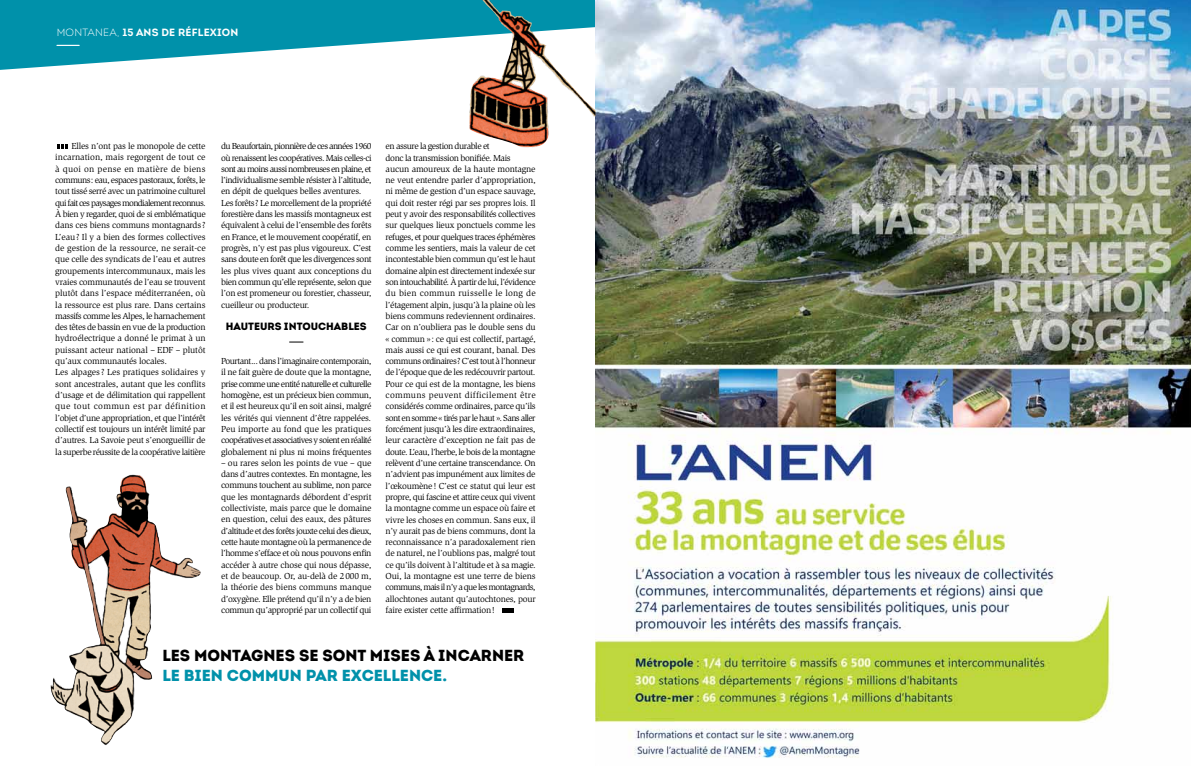
<style>
.page{position:relative;width:1191px;height:766px;background:#fff}
.page>*{position:absolute;margin:0;border:0;box-sizing:border-box;transform-origin:0 0}
.t1{font:16px "Intro Black Alt";color:#000}
.t2{font:16px "Intro Black Alt";color:#0091aa}
.t3{font:700 10.5px "Intro";letter-spacing:.02em;color:#fff}
.t4{font:900 10.5px "Intro";color:#000}
.t5{font:9px/11.3px "Slimbach Std";letter-spacing:-.03em;color:#000}
.s1{font-weight:300}
</style>
<div class="page">
<svg style="left:0;top:0;width:466px;height:70px;fill:#0091aa"></svg>
<svg style="left:57px;top:145px;width:11px;height:4px"></svg>
<svg style="left:289px;top:341px;width:14px;height:1px"></svg>
<hr style="left:502px;top:608px;width:12px;height:4px;background:#000">
<img style="left:595px;top:0;width:596px;height:758px">
<svg style="left:57px;top:45px;width:22px;height:1px"></svg>
<img style="left:466px;top:0;width:129px;height:147px">
<img style="left:50px;top:474px;width:151px;height:271px">
<p class="t3" style="left:57px;top:26px;width:181px"><span class="s1">MONTANEA,</span> 15 ANS DE RÉFLEXION</p>
<p class="t5" style="left:55px;top:140px;width:152px;text-indent:16px">Elles n’ont pas le monopole de cette incarnation, mais regorgent de tout ce à quoi on pense en matière de biens communs: eau, espaces pastoraux, forêts, le tout tissé serré avec un patrimoine culturel qui fait ces paysages mondialement reconnus.<br>À bien y regarder, quoi de si emblématique dans ces biens communs montagnards?<br>L’eau? Il y a bien des formes collectives de gestion de la ressource, ne serait-ce que celle des syndicats de l’eau et autres groupements intercommunaux, mais les vraies communautés de l’eau se trouvent plutôt dans l’espace méditerranéen, où la ressource est plus rare. Dans certains massifs comme les Alpes, le harnachement des têtes de bassin en vue de la production hydroélectrique a donné le primat à un puissant acteur national – EDF – plutôt qu’aux communautés locales.<br>Les alpages ? Les pratiques solidaires y sont ancestrales, autant que les conflits d’usage et de délimitation qui rappellent que tout commun est par définition l’objet d’une appropriation, et que l’intérêt collectif est toujours un intérêt limité par d’autres. La Savoie peut s’enorgueillir de la superbe réussite de la coopérative laitière</p>
<p class="t5" style="left:221px;top:141px;width:152px">du Beaufortain, pionnière de ces années 1960 où renaissent les coopératives. Mais celles-ci sont au moins aussi nombreuses en plaine, et l’individualisme semble résister à l’altitude, en dépit de quelques belles aventures.<br>Les forêts? Le morcellement de la propriété forestière dans les massifs montagneux est équivalent à celui de l’ensemble des forêts en France, et le mouvement coopératif, en progrès, n’y est pas plus vigoureux. C’est sans doute en forêt que les divergences sont les plus vives quant aux conceptions du bien commun qu’elle représente, selon que l’on est promeneur ou forestier, chasseur, cueilleur ou producteur.</p>
<p class="t4" style="left:226px;top:319px;width:142px">HAUTEURS INTOUCHABLES</p>
<p class="t5" style="left:221px;top:355px;width:152px;text-align:justify">Pourtant... dans l’imaginaire contemporain, il ne fait guère de doute que la montagne, prise comme une entité naturelle et culturelle homogène, est un précieux bien commun, et il est heureux qu’il en soit ainsi, malgré les vérités qui viennent d’être rappelées.<br>Peu importe au fond que les pratiques coopératives et associatives y soient en réalité globalement ni plus ni moins fréquentes</p>
<p class="t5" style="left:221px;top:457px;width:152px;text-align:justify">– ou rares selon les points de vue – que dans d’autres contextes. En montagne, les communs touchent au sublime, non parce que les montagnards débordent d’esprit collectiviste, mais parce que le domaine en question, celui des eaux, des pâtures d’altitude et des forêts jouxte celui des dieux, cette haute montagne où la permanence de l’homme s’efface et où nous pouvons enfin accéder à autre chose qui nous dépasse, et de beaucoup. Or, au-delà de 2000 m, la théorie des biens communs manque d’oxygène. Elle prétend qu’il n’y a de bien commun qu’approprié par un collectif qui</p>
<p class="t5" style="left:385px;top:140px;width:152px">en assure la gestion durable et<br>donc la transmission bonifiée. Mais aucun amoureux de la haute montagne ne veut entendre parler d’appropriation, ni même de gestion d’un espace sauvage, qui doit rester régi par ses propres lois. Il peut y avoir des responsabilités collectives sur quelques lieux ponctuels comme les refuges, et pour quelques traces éphémères comme les sentiers, mais la valeur de cet incontestable bien commun qu’est le haut domaine alpin est directement indexée sur son intouchabilité. À partir de lui, l’évidence du bien commun ruisselle le long de l’étagement alpin, jusqu’à la plaine où les biens communs redeviennent ordinaires.<br>Car on n’oubliera pas le double sens du « commun »: ce qui est collectif, partagé, mais aussi ce qui est courant, banal. Des communs ordinaires? C’est tout à l’honneur de l’époque que de les redécouvrir partout.<br>Pour ce qui est de la montagne, les biens communs peuvent difficilement être considérés comme ordinaires, parce qu’ils sont en somme « tirés par le haut ». Sans aller forcément jusqu’à les dire extraordinaires, leur caractère d’exception ne fait pas de doute. L’eau, l’herbe, le bois de la montagne relèvent d’une certaine transcendance. On n’advient pas impunément aux limites de l’œkoumène! C’est ce statut qui leur est propre, qui fascine et attire ceux qui vivent la montagne comme un espace où faire et vivre les choses en commun. Sans eux, il n’y aurait pas de biens communs, dont la reconnaissance n’a paradoxalement rien de naturel, ne l’oublions pas, malgré tout ce qu’ils doivent à l’altitude et à sa magie.<br>Oui, la montagne est une terre de biens communs, mais il n’y a que les montagnards, allochtones autant qu’autochtones, pour faire exister cette affirmation!</p>
<h1 class="t1" style="left:162px;top:645px;width:10px">LES</h1>
<h1 class="t1" style="left:194px;top:645px;width:207px">MONTAGNES SE SONT MISES</h1>
<h1 class="t1" style="left:424px;top:645px;width:102px">À INCARNER</h1>
<h1 class="t2" style="left:162px;top:664px;width:221px">LE BIEN COMMUN PAR EXCELLE</h1>
<h1 class="t2" style="left:409px;top:664px;width:40px">NCE.</h1>
</div>
